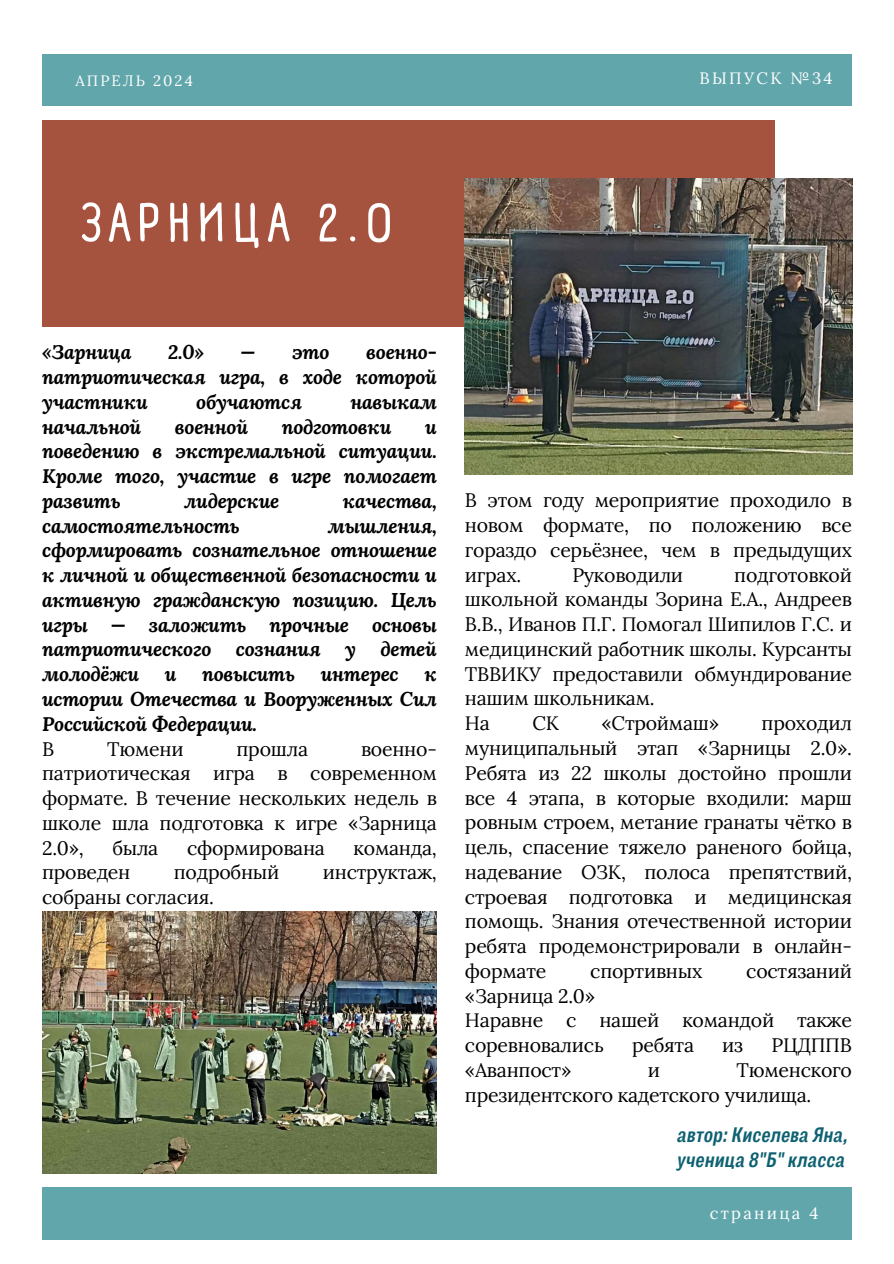
<style>
.page{position:relative;width:894px;height:1264px;background:#fff}
.page>*{position:absolute;margin:0;border:0;box-sizing:border-box;transform-origin:0 0}
.t1{font:700 53.4px "A Day Without Sun Text";letter-spacing:.12em;color:#fff}
.t2{font:italic 700 21px/24.8px "Body Grotesque Slim";letter-spacing:.02em;color:#0e6171}
.t3{font:19.5px/24.8px "Lora";letter-spacing:-.015em;color:#000;text-align:justify}
.t4{font:italic 700 19.5px/24.8px "Lora";letter-spacing:-.015em;color:#000;text-align:justify}
.t5{font:16.5px "Lora";letter-spacing:.14em;color:#fff}
.t6{font:15px "Lora";letter-spacing:.14em;color:#fff}
.s1{font-weight:400;font-style:normal}
</style>
<div class="page">
<div style="left:42px;top:1187px;width:809px;height:52px;background:#61a6ab"></div>
<div style="left:42px;top:54px;width:809px;height:52px;background:#61a6ab"></div>
<img style="left:42px;top:911px;width:394px;height:262px">
<div style="left:42px;top:120px;width:731px;height:206px;background:#a5523e"></div>
<img style="left:465px;top:178px;width:387px;height:296px">
<h4 class="t6" style="left:75px;top:70px;width:119px">АПРЕЛЬ 2024</h4>
<h4 class="t5" style="left:699px;top:68px;width:134px">ВЫПУСК №34</h4>
<p class="t1" style="left:81px;top:190px;width:312px">ЗАРНИЦА 2.0</p>
<h3 class="t4" style="left:42px;top:339px;width:91px">«Зарница</h3>
<h3 class="t4" style="left:168px;top:339px;width:37px">2.0»</h3>
<h3 class="t4" style="left:240px;top:339px;width:90px">— это</h3>
<h3 class="t4" style="left:42px;top:339px;width:396px;text-indent:324px">военно&shy;патриотическая игра, в ходе которой участники</h3>
<h3 class="t4" style="left:196px;top:389px;width:107px">обучаются</h3>
<h3 class="t4" style="left:350px;top:389px;width:88px">навыкам</h3>
<h3 class="t4" style="left:42px;top:414px;width:100px">начальной</h3>
<h3 class="t4" style="left:175px;top:414px;width:75px">военной</h3>
<h3 class="t4" style="left:281px;top:414px;width:111px">подготовки</h3>
<h3 class="t4" style="left:42px;top:414px;width:396px;text-indent:383px">и поведению в экстремальной ситуации.<br>Кроме того, участие в игре помогает развить</h3>
<h3 class="t4" style="left:184px;top:488px;width:96px">лидерские</h3>
<h3 class="t4" style="left:343px;top:488px;width:95px">качества,</h3>
<h3 class="t4" style="left:42px;top:513px;width:199px">самостоятельность</h3>
<h3 class="t4" style="left:42px;top:513px;width:396px;text-indent:285px">мышления, сформировать сознательное отношение к личной и общественной безопасности и активную гражданскую позицию. Цель игры — заложить прочные основы патриотического</h3>
<h3 class="t4" style="left:236px;top:636px;width:86px">сознания</h3>
<h3 class="t4" style="left:345px;top:636px;width:12px">у</h3>
<h3 class="t4" style="left:380px;top:636px;width:58px">детей</h3>
<h3 class="t4" style="left:42px;top:661px;width:98px">молодёжи</h3>
<h3 class="t4" style="left:165px;top:661px;width:13px">и</h3>
<h3 class="t4" style="left:202px;top:661px;width:94px">повысить</h3>
<h3 class="t4" style="left:321px;top:661px;width:79px">интерес</h3>
<h3 class="t4" style="left:42px;top:661px;width:396px;text-align:left;text-indent:382px">к истории Отечества и Вооруженных Сил<br>Российской Федерации.<br><span class="s1">В</span></h3>
<h3 class="t3" style="left:107px;top:736px;width:78px">Тюмени</h3>
<h3 class="t3" style="left:236px;top:736px;width:73px">прошла</h3>
<h3 class="t3" style="left:42px;top:736px;width:396px;text-indent:319px">военно&shy;патриотическая игра в современном формате. В течение нескольких недель в школе шла подготовка к игре «Зарница 2.0»,</h3>
<h3 class="t3" style="left:112px;top:835px;width:47px">была</h3>
<h3 class="t3" style="left:187px;top:835px;width:139px">сформирована</h3>
<h3 class="t3" style="left:353px;top:835px;width:85px">команда,</h3>
<h3 class="t3" style="left:42px;top:859px;width:90px">проведен</h3>
<h3 class="t3" style="left:174px;top:859px;width:107px">подробный</h3>
<h3 class="t3" style="left:323px;top:859px;width:115px">инструктаж,</h3>
<h3 class="t3" style="left:42px;top:884px;width:173px">собраны согласия.</h3>
<p class="t3" style="left:465px;top:488px;width:388px">В этом году мероприятие проходило в новом формате, по положению все гораздо серьёзнее, чем в предыдущих играх.</p>
<p class="t3" style="left:465px;top:562px;width:388px;text-align:left;text-indent:269px">подготовкой школьной команды Зорина Е.А., Андреев<br>В.В., Иванов П.Г. Помогал Шипилов Г.С. и медицинский работник школы. Курсанты<br>ТВВИКУ предоставили обмундирование нашим школьникам.<br>На</p>
<p class="t3" style="left:572px;top:562px;width:112px">Руководили</p>
<p class="t3" style="left:532px;top:710px;width:28px">СК</p>
<p class="t3" style="left:601px;top:710px;width:119px">«Строймаш»</p>
<p class="t3" style="left:465px;top:710px;width:388px;text-indent:296px">проходил муниципальный этап «Зарницы 2.0».<br>Ребята из 22 школы достойно прошли все 4 этапа, в которые входили: марш ровным строем, метание гранаты чётко в цель, спасение тяжело раненого бойца, надевание ОЗК, полоса препятствий, строевая подготовка и медицинская помощь. Знания отечественной истории ребята продемонстрировали в онлайн&shy;формате</p>
<p class="t3" style="left:590px;top:958px;width:114px">спортивных</p>
<p class="t3" style="left:746px;top:958px;width:107px">состязаний</p>
<p class="t3" style="left:465px;top:983px;width:388px;text-align:left">«Зарница 2.0»<br>Наравне с нашей командой также соревновались</p>
<p class="t3" style="left:632px;top:1032px;width:63px">ребята</p>
<p class="t3" style="left:722px;top:1032px;width:22px">из</p>
<p class="t3" style="left:771px;top:1032px;width:82px">РЦДППВ</p>
<p class="t3" style="left:465px;top:1057px;width:108px">«Аванпост»</p>
<p class="t3" style="left:647px;top:1057px;width:14px">и</p>
<p class="t3" style="left:465px;top:1057px;width:388px;text-indent:271px">Тюменского президентского кадетского училища.</p>
<p class="t2" style="left:676px;top:1123px;width:172px">автор: Киселева Яна, ученица 8"Б" класса</p>
<p class="t5" style="left:709px;top:1202px;width:110px">страница 4</p>
</div>
